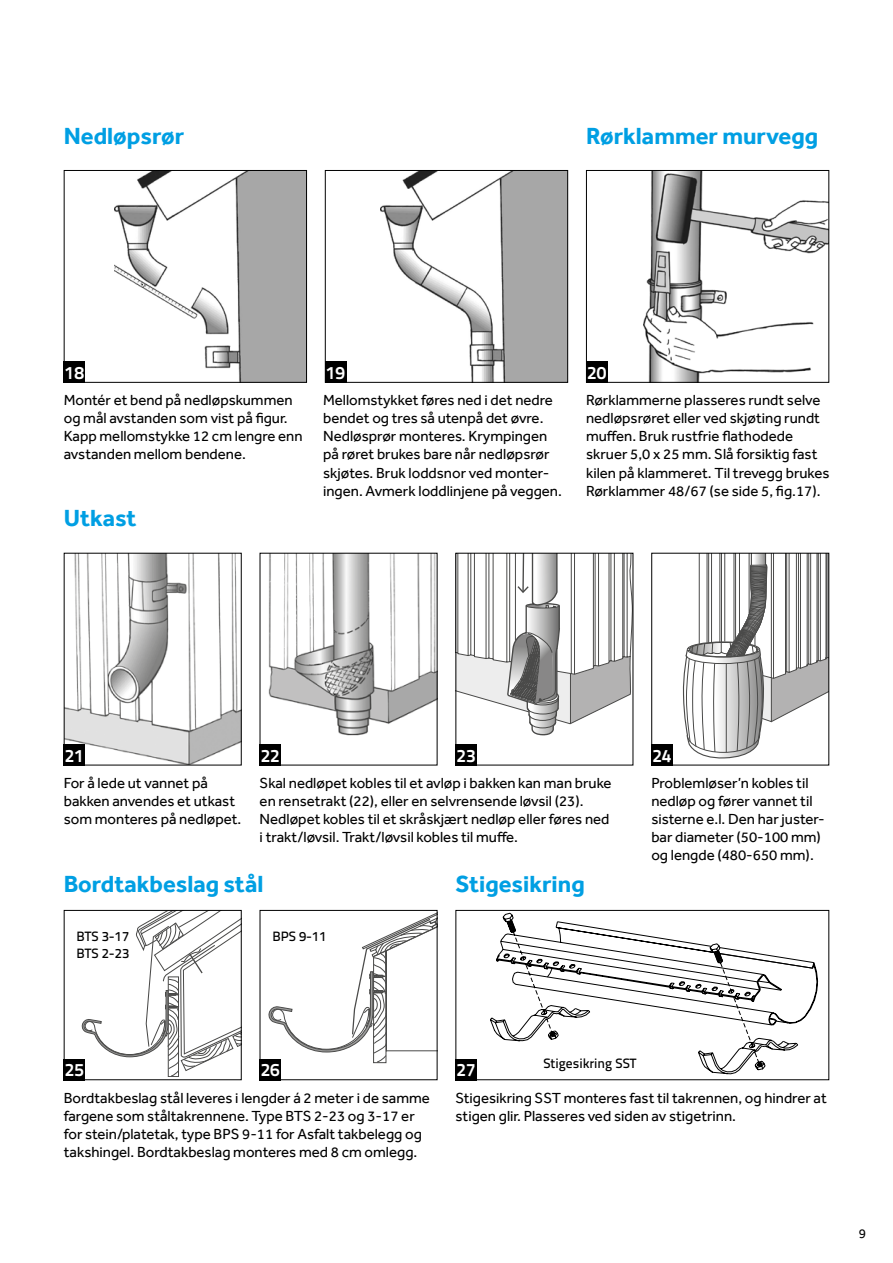
<style>
.page{position:relative;width:893px;height:1263px;background:#fff}
.page>*{position:absolute;margin:0;border:0;box-sizing:border-box;transform-origin:0 0}
.t1{font:700 24px "Effra";color:#009fe3}
.t2{font:18px "Titillium Text 25 L 800 wt";color:#fff}
.t3{font:15px/18px "Effra";color:#000}
.t4{font:13.5px/16.2px "Titillium Text 25 L 600 wt";color:#000}
.t5{font:13.5px "Effra";color:#000}
</style>
<div class="page">
<div style="left:168px;top:976px;width:11px;height:101px;border:1px solid #4a4a49"></div>
<svg style="left:81px;top:912px;width:159px;height:164px"></svg>
<div style="left:64px;top:910px;width:178px;height:170px;border:1px solid #000"></div>
<img style="left:115px;top:172px;width:190px;height:209px">
<div style="left:64px;top:170px;width:243px;height:213px;border:1px solid #000"></div>
<img style="left:381px;top:172px;width:185px;height:209px">
<div style="left:325px;top:170px;width:243px;height:213px;border:1px solid #000"></div>
<img style="left:643px;top:172px;width:184px;height:209px">
<div style="left:586px;top:170px;width:243px;height:213px;border:1px solid #000"></div>
<svg style="left:457px;top:555px;width:174px;height:180px"></svg>
<svg style="left:683px;top:555px;width:144px;height:204px"></svg>
<div style="left:651px;top:553px;width:178px;height:212px;border:1px solid #000"></div>
<img style="left:268px;top:555px;width:167px;height:181px">
<img style="left:66px;top:555px;width:174px;height:208px">
<div style="left:64px;top:553px;width:178px;height:212px;border:1px solid #000"></div>
<div style="left:64px;top:361px;width:21px;height:22px;background:#000"></div>
<div style="left:64px;top:744px;width:21px;height:21px;background:#000"></div>
<div style="left:260px;top:744px;width:21px;height:21px;background:#000"></div>
<div style="left:455px;top:744px;width:22px;height:21px;background:#000"></div>
<div style="left:651px;top:744px;width:22px;height:21px;background:#000"></div>
<div style="left:325px;top:361px;width:21px;height:22px;background:#000"></div>
<div style="left:586px;top:361px;width:21px;height:22px;background:#000"></div>
<svg style="left:268px;top:913px;width:167px;height:150px"></svg>
<svg style="left:698px;top:1047px;width:98px;height:27px"></svg>
<svg style="left:490px;top:912px;width:328px;height:135px"></svg>
<div style="left:455px;top:910px;width:374px;height:170px;border:1px solid #000"></div>
<div style="left:64px;top:1059px;width:21px;height:21px;background:#000"></div>
<div style="left:260px;top:1059px;width:21px;height:21px;background:#000"></div>
<div style="left:455px;top:1059px;width:22px;height:21px;background:#000"></div>
<h1 class="t1" style="left:64px;top:121px;width:122px">Nedløpsrør</h1>
<h1 class="t1" style="left:586px;top:121px;width:234px">Rørklammer murvegg</h1>
<p class="t2" style="left:65px;top:359px;width:21px">18</p>
<p class="t2" style="left:326px;top:359px;width:21px">19</p>
<p class="t2" style="left:587px;top:359px;width:21px">20</p>
<p class="t3" style="left:64px;top:391px;width:240px">Montér et bend på nedløpskummen og mål avstanden som vist på figur.<br>Kapp mellomstykke 12 cm lengre enn avstanden mellom bendene.</p>
<p class="t3" style="left:323px;top:391px;width:240px">Mellomstykket føres ned i det nedre bendet og tres så utenpå det øvre.<br>Nedløsprør monteres. Krympingen på røret brukes bare når nedløpsrør skjøtes. Bruk loddsnor ved monter&shy;ingen. Avmerk loddlinjene på veggen.</p>
<h1 class="t1" style="left:64px;top:504px;width:74px">Utkast</h1>
<p class="t3" style="left:586px;top:391px;width:245px">Rørklammerne plasseres rundt selve nedløpsrøret eller ved skjøting rundt muffen. Bruk rustfrie flathodede skruer 5,0 x 25 mm. Slå forsiktig fast kilen på klammeret. Til trevegg brukes Rørklammer 48/67 (se side 5, fig.17).</p>
<p class="t2" style="left:65px;top:741px;width:21px">21</p>
<p class="t2" style="left:261px;top:741px;width:21px">22</p>
<p class="t2" style="left:457px;top:741px;width:21px">23</p>
<p class="t2" style="left:652px;top:741px;width:21px">24</p>
<p class="t3" style="left:64px;top:774px;width:179px">For å lede ut vannet på bakken anvendes et utkast som monteres på nedløpet.</p>
<p class="t3" style="left:260px;top:774px;width:353px">Skal nedløpet kobles til et avløp i bakken kan man bruke en rensetrakt (22), eller en selvrensende løvsil (23).<br>Nedløpet kobles til et skråskjært nedløp eller føres ned i trakt/løvsil. Trakt/løvsil kobles til muffe.</p>
<h1 class="t1" style="left:64px;top:870px;width:201px">Bordtakbeslag stål</h1>
<p class="t4" style="left:77px;top:928px;width:54px">BTS 3-17<br>BTS 2-23</p>
<p class="t4" style="left:272px;top:928px;width:56px">BPS 9-11</p>
<h1 class="t1" style="left:455px;top:870px;width:131px">Stigesikring</h1>
<p class="t3" style="left:651px;top:774px;width:175px">Problemløser’n kobles til nedløp og fører vannet til sisterne e.l. Den har juster&shy;bar diameter (50-100 mm) og lengde (480-650 mm).</p>
<p class="t2" style="left:65px;top:1056px;width:21px">25</p>
<p class="t2" style="left:261px;top:1056px;width:21px">26</p>
<p class="t2" style="left:457px;top:1056px;width:21px">27</p>
<p class="t4" style="left:543px;top:1055px;width:95px">Stigesikring SST</p>
<p class="t3" style="left:64px;top:1089px;width:368px">Bordtakbeslag stål leveres i lengder á 2 meter i de samme fargene som ståltakrennene. Type BTS 2-23 og 3-17 er for stein/platetak, type BPS 9-11 for Asfalt takbelegg og takshingel. Bordtakbeslag monteres med 8 cm omlegg.</p>
<p class="t3" style="left:455px;top:1089px;width:373px">Stigesikring SST monteres fast til takrennen, og hindrer at stigen glir. Plasseres ved siden av stigetrinn.</p>
<p class="t5" style="left:859px;top:1225px;width:9px">9</p>
</div>
